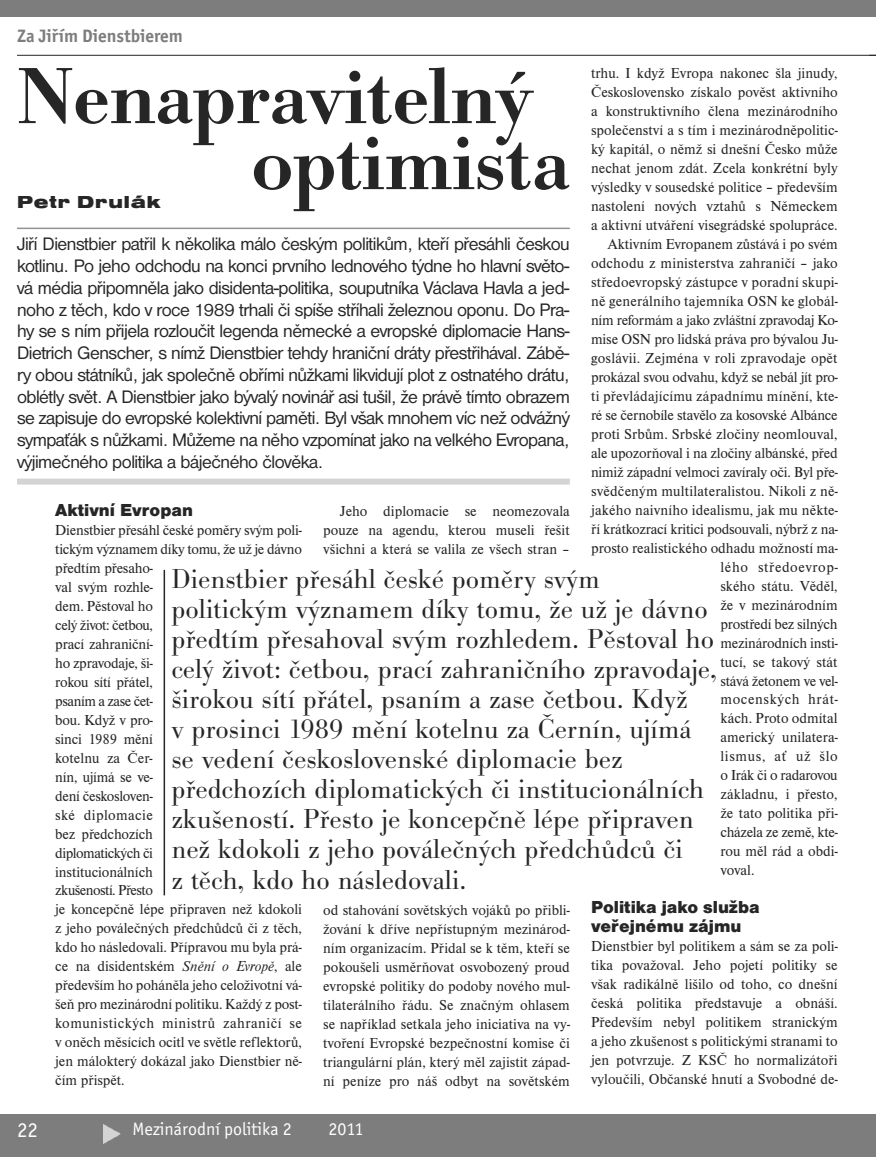
<style>
.page{position:relative;width:876px;height:1157px;background:#fff}
.page>*{position:absolute;margin:0;border:0;box-sizing:border-box;transform-origin:0 0}
.t1{font:600 82.5px "Bodoni Ant TCE";color:#272627}
.t2{font:28.5px/30px "Bodoni Ant TCE Ligh";color:#272627}
.t3{font:21px "Officina San Itc T";color:#fff}
.t4{font:18.75px/21.8px "Nimbus San DCE";letter-spacing:-.025em;color:#272627;text-align:justify}
.t5{font:18px/18.9px "Nimbus San DCE Blac";color:#272627}
.t6{font:18px "Officina San Itc T";color:#fff}
.t7{font:700 18px "Officina San Itc TCE";color:#7d7d7d}
.t8{font:18px "Nimbus San DCE Blac Exte";letter-spacing:.05em;color:#272627}
.t9{font:15px/18.9px "Nimbus Rom DCE";letter-spacing:-.005em;color:#272627;text-align:justify}
.t10{font:15px "Nimbus Rom DCE";letter-spacing:.04em;color:#272627}
.t11{font:15px "Nimbus Rom DCE";letter-spacing:-.025em;color:#272627}
.s1{font-style:italic}
</style>
<div class="page">
<div style="left:0;top:1114px;width:876px;height:43px;background:#7d7d7d"></div>
<div style="left:0;top:0;width:876px;height:17px;background:#7d7d7d"></div>
<img style="left:103px;top:1124px;width:17px;height:19px">
<hr style="left:17px;top:55px;width:859px;height:1px;background:#272627">
<hr style="left:17px;top:228px;width:553px;height:1px;background:#939393">
<div style="left:17px;top:478px;width:553px;height:6px;background:#d4d4d4"></div>
<hr style="left:164px;top:570px;width:1px;height:325px;background:#272627">
<p class="t7" style="left:17px;top:25px;width:167px">Za Jiřím Dienstbierem</p>
<h1 class="t1" style="left:17px;top:46px;width:517px">Nenapravitelný</h1>
<p class="t9" style="left:591px;top:63px;width:248px">trhu. I když Evropa nakonec šla jinudy,</p>
<p class="t9" style="left:591px;top:82px;width:248px">Československo získalo pověst aktivního</p>
<p class="t9" style="left:591px;top:101px;width:248px">a konstruktivního člena mezinárodního</p>
<p class="t9" style="left:591px;top:120px;width:248px">společenství a s tím i mezinárodněpolitic-</p>
<p class="t9" style="left:591px;top:139px;width:248px">ký kapitál, o němž si dnešní Česko může</p>
<p class="t9" style="left:591px;top:158px;width:248px">nechat jenom zdát. Zcela konkrétní byly</p>
<p class="t9" style="left:591px;top:177px;width:248px">výsledky v sousedské politice – především</p>
<p class="t9" style="left:591px;top:196px;width:248px">nastolení nových vztahů s Německem</p>
<p class="t9" style="left:591px;top:215px;width:248px">a aktivní utváření visegrádské spolupráce.</p>
<p class="t9" style="left:608px;top:234px;width:232px">Aktivním Evropanem zůstává i po svém</p>
<p class="t9" style="left:591px;top:253px;width:248px">odchodu z ministerstva zahraničí – jako</p>
<p class="t9" style="left:591px;top:272px;width:248px">středoevropský zástupce v poradní skupi-</p>
<p class="t9" style="left:591px;top:291px;width:248px">ně generálního tajemníka OSN ke globál-</p>
<p class="t9" style="left:591px;top:310px;width:248px">ním reformám a jako zvláštní zpravodaj Ko-</p>
<p class="t9" style="left:591px;top:329px;width:248px">mise OSN pro lidská práva pro bývalou Ju-</p>
<p class="t9" style="left:591px;top:348px;width:248px">goslávii. Zejména v roli zpravodaje opět</p>
<p class="t9" style="left:591px;top:367px;width:248px">prokázal svou odvahu, když se nebál jít pro-</p>
<p class="t9" style="left:591px;top:386px;width:248px">ti převládajícímu západnímu mínění, kte-</p>
<p class="t9" style="left:591px;top:405px;width:248px">ré se černobíle stavělo za kosovské Albánce</p>
<p class="t9" style="left:591px;top:424px;width:248px">proti Srbům. Srbské zločiny neomlouval,</p>
<p class="t9" style="left:591px;top:443px;width:248px">ale upozorňoval i na zločiny albánské, před</p>
<p class="t9" style="left:591px;top:462px;width:248px">nimiž západní velmoci zavíraly oči. Byl pře-</p>
<p class="t9" style="left:591px;top:481px;width:248px">svědčeným multilateralistou. Nikoli z ně-</p>
<p class="t9" style="left:591px;top:500px;width:248px">jakého naivního idealismu, jak mu někte-</p>
<p class="t9" style="left:591px;top:519px;width:248px">ří krátkozrací kritici podsouvali, nýbrž z na-</p>
<p class="t9" style="left:591px;top:538px;width:248px">prosto realistického odhadu možností ma-</p>
<p class="t10" style="left:720px;top:557px;width:119px">lého středoevrop-</p>
<p class="t9" style="left:720px;top:576px;width:119px">ského státu. Věděl,</p>
<p class="t9" style="left:720px;top:595px;width:119px">že v mezinárodním</p>
<p class="t9" style="left:720px;top:614px;width:119px">prostředí bez silných</p>
<p class="t9" style="left:720px;top:633px;width:119px">mezinárodních insti-</p>
<p class="t9" style="left:720px;top:652px;width:119px">tucí, se takový stát</p>
<p class="t11" style="left:720px;top:671px;width:119px">stává žetonem ve vel-</p>
<p class="t10" style="left:720px;top:690px;width:119px">mocenských hrát-</p>
<p class="t9" style="left:720px;top:709px;width:119px">kách. Proto odmítal</p>
<p class="t9" style="left:720px;top:728px;width:119px">americký unilatera-</p>
<p class="t10" style="left:720px;top:747px;width:119px">lismus, ať už šlo</p>
<p class="t9" style="left:720px;top:765px;width:119px">o Irák či o radarovou</p>
<p class="t9" style="left:720px;top:784px;width:119px">základnu, i přesto,</p>
<p class="t9" style="left:720px;top:803px;width:119px">že tato politika při-</p>
<p class="t9" style="left:720px;top:822px;width:119px">cházela ze země, kte-</p>
<p class="t9" style="left:720px;top:841px;width:119px">rou měl rád a obdi-</p>
<p class="t9" style="left:720px;top:860px;width:35px">voval.</p>
<p class="t5" style="left:591px;top:897px;width:170px">Politika jako služba veřejnému zájmu</p>
<p class="t9" style="left:591px;top:936px;width:248px">Dienstbier byl politikem a sám se za poli&shy;tika považoval. Jeho pojetí politiky se však radikálně lišilo od toho, co dnešní česká politika představuje a obnáší.<br>Především nebyl politikem stranickým a jeho zkušenost s politickými stranami to jen potvrzuje. Z KSČ ho normalizátoři vyloučili, Občanské hnutí a Svobodné de-</p>
<h1 class="t1" style="left:251px;top:112px;width:320px">optimista</h1>
<p class="t4" style="left:17px;top:233px;width:554px">Jiří Dienstbier patřil k několika málo českým politikům, kteří přesáhli českou kotlinu. Po jeho odchodu na konci prvního lednového týdne ho hlavní světo&shy;vá média připomněla jako disidenta-politika, souputníka Václava Havla a jed&shy;noho z těch, kdo v roce 1989 trhali či spíše stříhali železnou oponu. Do Pra&shy;hy se s ním přijela rozloučit legenda německé a evropské diplomacie Hans-Dietrich Genscher, s nímž Dienstbier tehdy hraniční dráty přestřihával. Zábě&shy;ry obou státníků, jak společně obřími nůžkami likvidují plot z ostnatého drátu, oblétly svět. A Dienstbier jako bývalý novinář asi tušil, že právě tímto obrazem se zapisuje do evropské kolektivní paměti. Byl však mnohem víc než odvážný sympaťák s nůžkami. Můžeme na něho vzpomínat jako na velkého Evropana, výjimečného politika a báječného člověka.</p>
<p class="t8" style="left:17px;top:191px;width:145px">Petr Drulák</p>
<p class="t5" style="left:55px;top:500px;width:139px">Aktivní Evropan</p>
<p class="t9" style="left:55px;top:520px;width:248px;text-align:left">Dienstbier přesáhl české poměry svým poli&shy;tickým významem díky tomu, že už je dávno předtím přesaho-<br>val svým rozhle-<br>dem. Pěstoval ho<br>celý život: četbou,<br>prací zahraniční-<br>ho zpravodaje, ši-<br>rokou sítí přátel,<br>psaním a zase čet-<br>bou. Když v pro-<br>sinci 1989 mění<br>kotelnu za Čer-<br>nín, ujímá se ve-<br>dení českosloven-<br>ské diplomacie<br>bez předchozích<br>diplomatických či<br>institucionálních<br>zkušeností. Přesto<br>je koncepčně lépe připraven než kdokoli z jeho poválečných předchůdců či z těch, kdo ho následovali. Přípravou mu byla prá&shy;ce na disidentském <span class="s1">Snění o Evropě</span>, ale především ho poháněla jeho celoživotní vá&shy;šeň pro mezinárodní politiku. Každý z post&shy;komunistických ministrů zahraničí se v oněch měsících ocitl ve světle reflektorů, jen málokterý dokázal jako Dienstbier ně&shy;čím přispět.</p>
<p class="t9" style="left:323px;top:501px;width:248px;text-indent:17px">Jeho diplomacie se neomezovala pouze na agendu, kterou museli řešit všichni a která se valila ze všech stran –</p>
<p class="t2" style="left:171px;top:563px;width:547px">Dienstbier přesáhl české poměry svým politickým významem díky tomu, že už je dávno předtím přesahoval svým rozhledem. Pěstoval ho celý život: četbou, prací zahraničního zpravodaje, širokou sítí přátel, psaním a zase četbou. Když<br>v prosinci 1989 mění kotelnu za Černín, ujímá se vedení československé diplomacie bez předchozích diplomatických či institucionálních zkušeností. Přesto je koncepčně lépe připraven než kdokoli z jeho poválečných předchůdců či<br>z těch, kdo ho následovali.</p>
<p class="t9" style="left:323px;top:900px;width:248px">od stahování sovětských vojáků po přibli&shy;žování k dříve nepřístupným mezinárod&shy;ním organizacím. Přidal se k těm, kteří se pokoušeli usměrňovat osvobozený proud evropské politiky do podoby nového mul&shy;tilaterálního řádu. Se značným ohlasem se například setkala jeho iniciativa na vy&shy;tvoření Evropské bezpečnostní komise či triangulární plán, který měl zajistit západ&shy;ní peníze pro náš odbyt na sovětském</p>
<h3 class="t3" style="left:17px;top:1117px;width:22px">22</h3>
<p class="t6" style="left:132px;top:1118px;width:161px">Mezinárodní politika 2</p>
<p class="t6" style="left:329px;top:1118px;width:36px">2011</p>
</div>
